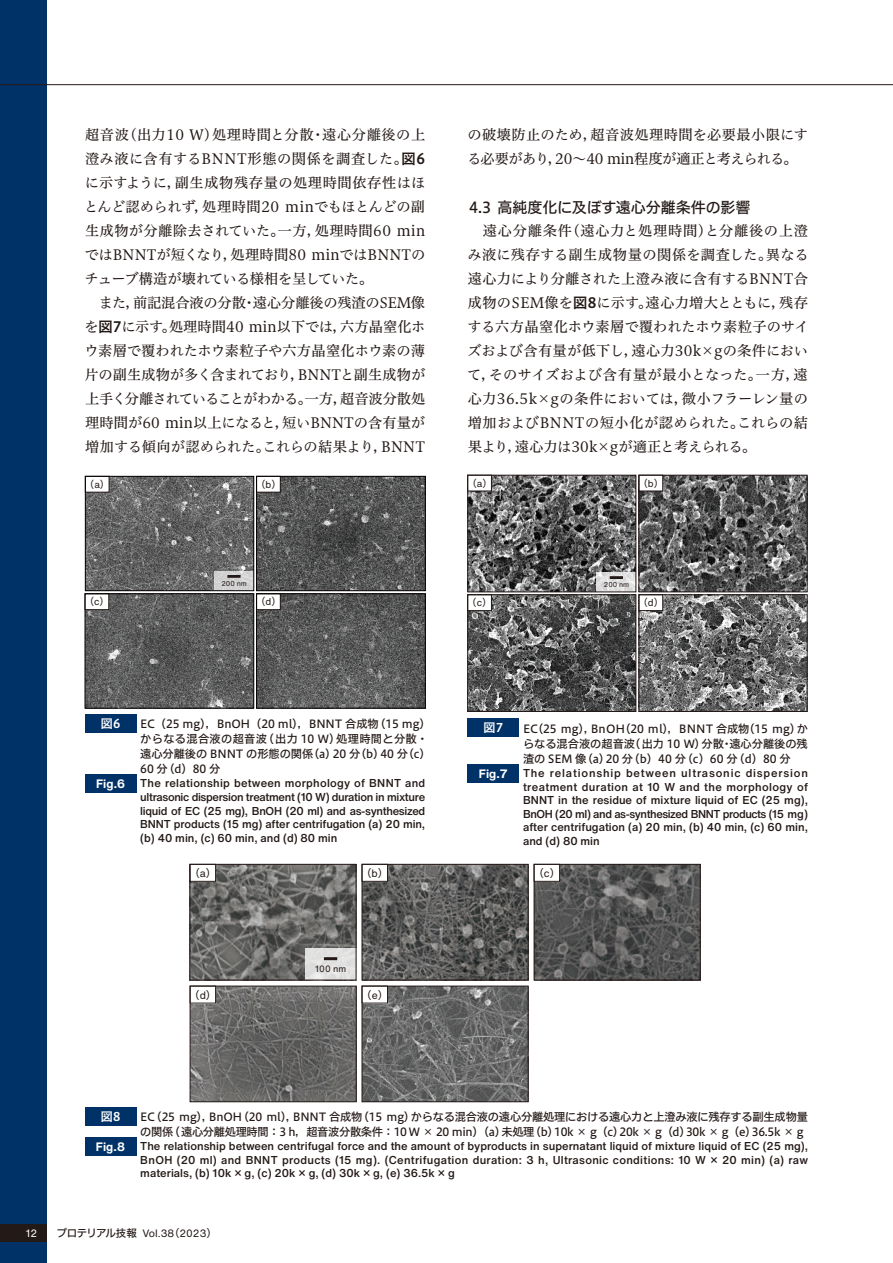
<style>
.page{position:relative;width:893px;height:1263px;background:#fff}
.page>*{position:absolute;margin:0;border:0;box-sizing:border-box;transform-origin:0 0}
.t1{font:15px "Hiragino UD Sans F Std N W5";color:#231916}
.t2{font:14.25px/24px "Hiragino UD Serif Std N W4";letter-spacing:.005em;color:#231916}
.t3{font:700 12px "Helvetica Now Text";letter-spacing:.015em;color:#fff}
.t4{font:12px "Hiragino UD Sans F Std N W6";color:#fff}
.t5{font:500 11.25px/13.5px "Helvetica Now Text";color:#231916;text-align:justify}
.t6{font:11.25px/15px "Hiragino UD Sans F Std N W5";letter-spacing:-.015em;color:#231916}
.t7{font:10.5px "Helvetica Now Text";color:#231916}
.t8{font:10.5px "Hiragino UD Sans F Std N W4";color:#231916}
.t9{font:10.5px "Helvetica Now Text";color:#fff}
.t10{font:9.75px "Hiragino UD Sans F Std N W4";color:#231916}
.t11{font:9px "Helvetica Now Text";color:#231916}
.t12{font:7.05px "Helvetica Now Text";color:#231916}
.s1{font-family:"Hiragino UD Sans F Std N W6"}
.s2{font-family:"Helvetica Now Text"}
.s3{font-family:"Hiragino UD Sans F Std N W5"}
.s4{font-family:"Hiragino UD Sans F Std N W4"}
</style>
<div class="page">
<div style="left:0;top:0;width:47px;height:1263px;background:#003267"></div>
<hr style="left:0;top:84px;width:808px;height:1px;background:#231916">
<hr style="left:808px;top:84px;width:85px;height:1px;background:#231916">
<div style="left:85px;top:1107px;width:51px;height:18px;background:#003267"></div>
<div style="left:85px;top:1137px;width:51px;height:18px;background:#003267"></div>
<img style="left:469px;top:477px;width:165px;height:113px">
<img style="left:641px;top:477px;width:164px;height:113px">
<img style="left:469px;top:597px;width:165px;height:113px">
<img style="left:641px;top:597px;width:164px;height:113px">
<div style="left:468px;top:475px;width:23px;height:16px;background:#fff"></div>
<div style="left:467px;top:475px;width:25px;height:16px;border:1px solid #231916"></div>
<div style="left:639px;top:475px;width:24px;height:16px;background:#fff"></div>
<div style="left:639px;top:475px;width:24px;height:16px;border:1px solid #231916"></div>
<div style="left:468px;top:595px;width:23px;height:16px;background:#fff"></div>
<div style="left:467px;top:595px;width:25px;height:16px;border:1px solid #231916"></div>
<div style="left:639px;top:595px;width:24px;height:16px;background:#fff"></div>
<div style="left:639px;top:595px;width:24px;height:16px;border:1px solid #231916"></div>
<svg style="left:597px;top:572px;width:37px;height:18px"></svg>
<svg style="left:610px;top:576px;width:13px;height:3px"></svg>
<div style="left:467px;top:475px;width:169px;height:117px;border:1px solid #231916"></div>
<div style="left:639px;top:475px;width:168px;height:117px;border:1px solid #231916"></div>
<div style="left:467px;top:595px;width:169px;height:117px;border:1px solid #231916"></div>
<div style="left:639px;top:595px;width:168px;height:117px;border:1px solid #231916"></div>
<img style="left:536px;top:866px;width:162px;height:112px">
<img style="left:364px;top:866px;width:162px;height:112px">
<img style="left:192px;top:988px;width:162px;height:112px">
<img style="left:192px;top:866px;width:162px;height:112px">
<img style="left:364px;top:988px;width:162px;height:112px">
<div style="left:190px;top:864px;width:26px;height:17px;background:#fff"></div>
<div style="left:190px;top:864px;width:26px;height:17px;border:1px solid #231916"></div>
<div style="left:190px;top:986px;width:26px;height:17px;background:#fff"></div>
<div style="left:190px;top:986px;width:26px;height:17px;border:1px solid #231916"></div>
<div style="left:362px;top:986px;width:25px;height:17px;background:#fff"></div>
<div style="left:362px;top:986px;width:26px;height:17px;border:1px solid #231916"></div>
<div style="left:362px;top:864px;width:25px;height:17px;background:#fff"></div>
<div style="left:362px;top:864px;width:26px;height:17px;border:1px solid #231916"></div>
<div style="left:534px;top:864px;width:26px;height:17px;background:#fff"></div>
<div style="left:534px;top:864px;width:26px;height:17px;border:1px solid #231916"></div>
<div style="left:534px;top:864px;width:166px;height:116px;border:1px solid #231916"></div>
<div style="left:362px;top:864px;width:166px;height:116px;border:1px solid #231916"></div>
<div style="left:190px;top:986px;width:166px;height:116px;border:1px solid #231916"></div>
<div style="left:362px;top:986px;width:166px;height:116px;border:1px solid #231916"></div>
<div style="left:305px;top:948px;width:51px;height:32px;background:#e1e1e1"></div>
<svg style="left:324px;top:957px;width:13px;height:3px"></svg>
<div style="left:190px;top:864px;width:166px;height:116px;border:1px solid #231916"></div>
<div style="left:468px;top:719px;width:51px;height:18px;background:#003267"></div>
<div style="left:468px;top:764px;width:51px;height:18px;background:#003267"></div>
<div style="left:85px;top:714px;width:51px;height:18px;background:#003267"></div>
<div style="left:85px;top:775px;width:51px;height:18px;background:#003267"></div>
<img style="left:87px;top:478px;width:165px;height:111px">
<img style="left:258px;top:478px;width:165px;height:111px">
<img style="left:87px;top:596px;width:165px;height:110px">
<img style="left:258px;top:596px;width:165px;height:110px">
<div style="left:85px;top:476px;width:24px;height:16px;background:#fff"></div>
<div style="left:257px;top:476px;width:23px;height:16px;background:#fff"></div>
<div style="left:85px;top:594px;width:24px;height:16px;background:#fff"></div>
<div style="left:85px;top:594px;width:24px;height:16px;border:1px solid #231916"></div>
<div style="left:257px;top:594px;width:23px;height:16px;background:#fff"></div>
<div style="left:256px;top:594px;width:24px;height:16px;border:1px solid #231916"></div>
<div style="left:214px;top:571px;width:40px;height:20px;background:#d2d2d2"></div>
<hr style="left:227px;top:575px;width:14px;height:3px;background:#231916">
<div style="left:85px;top:476px;width:169px;height:115px;border:1px solid #060101"></div>
<div style="left:256px;top:476px;width:169px;height:115px;border:1px solid #060101"></div>
<div style="left:85px;top:594px;width:169px;height:114px;border:1px solid #060101"></div>
<div style="left:256px;top:594px;width:169px;height:114px;border:1px solid #060101"></div>
<div style="left:0;top:1225px;width:47px;height:17px;background:#231916"></div>
<p class="t2" style="left:84px;top:122px;width:343px">超音波（出力10 W）処理時間と分散・遠心分離後の上澄み液に含有するBNNT形態の関係を調査した。<span class="s1">図6</span>に示すように，副生成物残存量の処理時間依存性はほとんど認められず，処理時間20 minでもほとんどの副生成物が分離除去されていた。一方，処理時間60 minではBNNTが短くなり，処理時間80 minではBNNTのチューブ構造が壊れている様相を呈していた。<br>　また，前記混合液の分散・遠心分離後の残渣のSEM像を<span class="s1">図7</span>に示す。処理時間40 min以下では，六方晶窒化ホウ素層で覆われたホウ素粒子や六方晶窒化ホウ素の薄片の副生成物が多く含まれており，BNNTと副生成物が上手く分離されていることがわかる。一方，超音波分散処理時間が60 min以上になると，短いBNNTの含有量が増加する傾向が認められた。これらの結果より，BNNT</p>
<p class="t2" style="left:467px;top:122px;width:343px">の破壊防止のため，超音波処理時間を必要最小限にする必要があり，20～40 min程度が適正と考えられる。</p>
<h1 class="t1" style="left:469px;top:196px;width:283px">4.3 高純度化に及ぼす遠心分離条件の影響</h1>
<p class="t2" style="left:467px;top:218px;width:343px;text-align:justify">　遠心分離条件（遠心力と処理時間）と分離後の上澄み液に残存する副生成物量の関係を調査した。異なる遠心力により分離された上澄み液に含有するBNNT合成物のSEM像を<span class="s1">図8</span>に示す。遠心力増大とともに，残存する六方晶窒化ホウ素層で覆われたホウ素粒子のサイズおよび含有量が低下し，遠心力30k×gの条件において，そのサイズおよび含有量が最小となった。一方，遠心力36.5k×gの条件においては，微小フラーレン量の増加およびBNNTの短小化が認められた。これらの結果より，遠心力は30k×gが適正と考えられる。</p>
<p class="t10" style="left:85px;top:477px;width:27px">（<span class="s2">a</span>）</p>
<p class="t10" style="left:256px;top:477px;width:27px">（<span class="s2">b</span>）</p>
<p class="t10" style="left:467px;top:476px;width:27px">（<span class="s2">a</span>）</p>
<p class="t10" style="left:638px;top:476px;width:27px">（<span class="s2">b</span>）</p>
<p class="t12" style="left:221px;top:579px;width:27px">200 nm</p>
<p class="t12" style="left:604px;top:580px;width:27px">200 nm</p>
<p class="t10" style="left:84px;top:594px;width:26px">（<span class="s2">c</span>）</p>
<p class="t10" style="left:256px;top:594px;width:27px">（<span class="s2">d</span>）</p>
<p class="t10" style="left:467px;top:595px;width:26px">（<span class="s2">c</span>）</p>
<p class="t10" style="left:638px;top:595px;width:27px">（<span class="s2">d</span>）</p>
<p class="t4" style="left:101px;top:714px;width:21px">図6</p>
<p class="t6" style="left:140px;top:716px;width:292px">EC（25 mg），BnOH（20 ml），BNNT 合成物（15 mg）からなる混合液の超音波（出力 10 W）処理時間と分散・遠心分離後の BNNT の形態の関係（a）20 分（b）40 分（c）<br>60 分（d）80 分</p>
<p class="t3" style="left:96px;top:776px;width:31px">Fig.6</p>
<p class="t5" style="left:140px;top:777px;width:286px">The relationship between morphology of BNNT and ultrasonic dispersion treatment (10 W) duration in mixture liquid of EC (25 mg), BnOH (20 ml) and as-synthesized BNNT products (15 mg) after centrifugation (a) 20 min, (b) 40 min, (c) 60 min, and (d) 80 min</p>
<p class="t4" style="left:484px;top:719px;width:21px">図7</p>
<p class="t6" style="left:523px;top:720px;width:286px;text-align:justify">EC（25 mg），BnOH（20 ml），BNNT 合成物（15 mg）からなる混合液の超音波（出力 10 W）分散・遠心分離後の残渣の SEM 像（a）20 分（b）40 分（c）60 分（d）80 分</p>
<p class="t3" style="left:479px;top:765px;width:30px">Fig.7</p>
<p class="t5" style="left:523px;top:766px;width:286px">The relationship between ultrasonic dispersion treatment duration at 10 W and the morphology of BNNT in the residue of mixture liquid of EC (25 mg), BnOH (20 ml) and as-synthesized BNNT products (15 mg) after centrifugation (a) 20 min, (b) 40 min, (c) 60 min, and (d) 80 min</p>
<p class="t8" style="left:189px;top:865px;width:28px">（<span class="s2">a</span>）</p>
<p class="t8" style="left:361px;top:865px;width:29px">（<span class="s2">b</span>）</p>
<p class="t8" style="left:533px;top:865px;width:28px">（<span class="s2">c</span>）</p>
<p class="t11" style="left:315px;top:962px;width:33px">100 nm</p>
<p class="t8" style="left:189px;top:987px;width:29px">（<span class="s2">d</span>）</p>
<p class="t8" style="left:361px;top:987px;width:29px">（<span class="s2">e</span>）</p>
<p class="t4" style="left:101px;top:1107px;width:21px">図8</p>
<p class="t6" style="left:140px;top:1108px;width:669px">EC（25 mg），BnOH（20 ml），BNNT 合成物（15 mg）からなる混合液の遠心分離処理における遠心力と上澄み液に残存する副生成物量の関係（遠心分離処理時間：3 h，超音波分散条件：10 W × 20 min）（a）未処理（b）10k × g（c）20k × g（d）30k × g（e）36.5k × g</p>
<p class="t3" style="left:96px;top:1138px;width:31px">Fig.8</p>
<p class="t5" style="left:140px;top:1139px;width:669px">The relationship between centrifugal force and the amount of byproducts in supernatant liquid of mixture liquid of EC (25 mg), BnOH (20 ml) and BNNT products (15 mg). (Centrifugation duration: 3 h, Ultrasonic conditions: 10 W × 20 min) (a) raw materials, (b) 10k × g, (c) 20k × g, (d) 30k × g, (e) 36.5k × g</p>
<p class="t9" style="left:26px;top:1226px;width:13px">12</p>
<p class="t7" style="left:57px;top:1226px;width:162px"><span class="s3">プロテリアル技報</span> Vol.38<span class="s4">（</span>2023<span class="s4">）</span></p>
</div>
